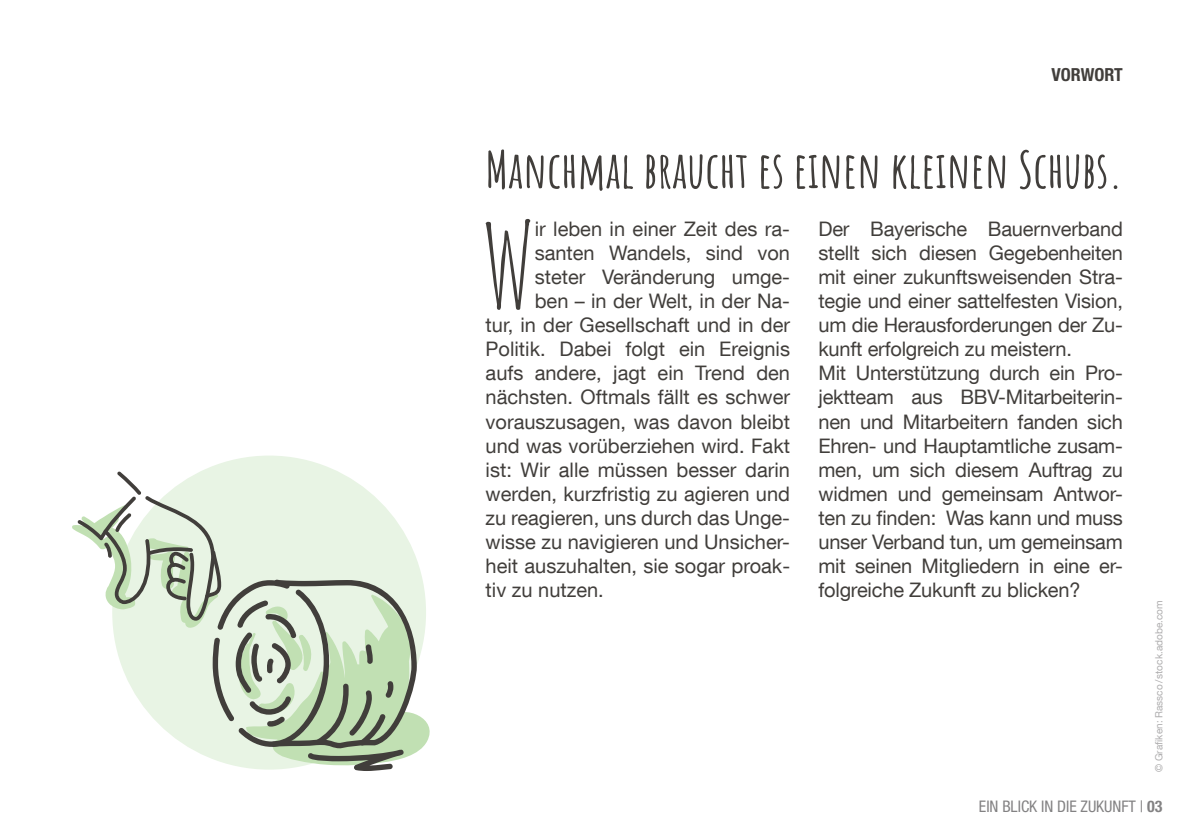
<style>
.page{position:relative;width:1191px;height:840px;background:#fff}
.page>*{position:absolute;margin:0;border:0;box-sizing:border-box;transform-origin:0 0}
.t1{font:115px "Amatic SC";color:#413e3b}
.t2{font:700 50px "Amatic SC";color:#413e3b}
.t3{font:20px/24px "Helvetica Neue LT Com";letter-spacing:-.01em;color:#413e3b}
.t4{font:700 condensed 18px "Helvetica Neue LT Std";color:#413e3b}
.t5{font:condensed 16px "Helvetica Neue LT Std";color:#838283}
.t6{font:10px "Helvetica Neue LT Com";color:#aeadae}
.s1{font-weight:700}
</style>
<div class="page">
<svg style="left:72px;top:471px;width:358px;height:299px"></svg>
<p class="t4" style="left:1051px;top:63px;width:73px">VORWORT</p>
<h2 class="t2" style="left:485px;top:131px;width:639px">Manchmal braucht es einen kleinen Schubs.</h2>
<h1 class="t1" style="left:482px;top:182px;width:55px">W</h1>
<p class="t3" style="left:535px;top:216px;width:257px">ir leben in einer Zeit des ra-</p>
<p class="t3" style="left:818px;top:216px;width:306px">Der Bayerische Bauernverband stellt sich diesen Gegebenheiten mit einer zukunftsweisenden Stra&shy;tegie und einer sattelfesten Vision, um die Herausforderungen der Zu&shy;kunft erfolgreich zu meistern.<br>Mit Unterstützung durch ein Pro&shy;jektteam aus BBV-Mitarbeiterin&shy;nen und Mitarbeitern fanden sich<br>Ehren- und Hauptamtliche zusam&shy;men, um sich diesem Auftrag zu widmen und gemeinsam Antwor&shy;ten zu finden: Was kann und muss unser Verband tun, um gemeinsam mit seinen Mitgliedern in eine er&shy;folgreiche Zukunft zu blicken?</p>
<p class="t3" style="left:535px;top:240px;width:257px">santen Wandels, sind von</p>
<p class="t3" style="left:535px;top:264px;width:257px">steter Veränderung umge-</p>
<p class="t3" style="left:535px;top:288px;width:257px">ben – in der Welt, in der Na-</p>
<p class="t3" style="left:485px;top:312px;width:306px">tur, in der Gesellschaft und in der</p>
<p class="t3" style="left:485px;top:336px;width:306px">Politik. Dabei folgt ein Ereignis</p>
<p class="t3" style="left:485px;top:360px;width:306px">aufs andere, jagt ein Trend den</p>
<p class="t3" style="left:485px;top:384px;width:306px">nächsten. Oftmals fällt es schwer</p>
<p class="t3" style="left:485px;top:408px;width:306px">vorauszusagen, was davon bleibt</p>
<p class="t3" style="left:485px;top:432px;width:306px">und was vorüberziehen wird. Fakt</p>
<p class="t3" style="left:485px;top:456px;width:306px">ist: Wir alle müssen besser darin</p>
<p class="t3" style="left:485px;top:480px;width:306px">werden, kurzfristig zu agieren und</p>
<p class="t3" style="left:485px;top:504px;width:306px">zu reagieren, uns durch das Unge-</p>
<p class="t3" style="left:485px;top:528px;width:306px">wisse zu navigieren und Unsicher-</p>
<p class="t3" style="left:485px;top:552px;width:306px">heit auszuhalten, sie sogar proak-</p>
<p class="t3" style="left:485px;top:576px;width:120px">tiv zu nutzen.</p>
<p class="t6" style="left:1152px;top:771px;width:173px;rotate:-90deg">© Grafiken: Rassco/stock.adobe.com</p>
<p class="t5" style="left:979px;top:796px;width:185px">EIN BLICK IN DIE ZUKUNFT | <span class="s1">03</span></p>
</div>
